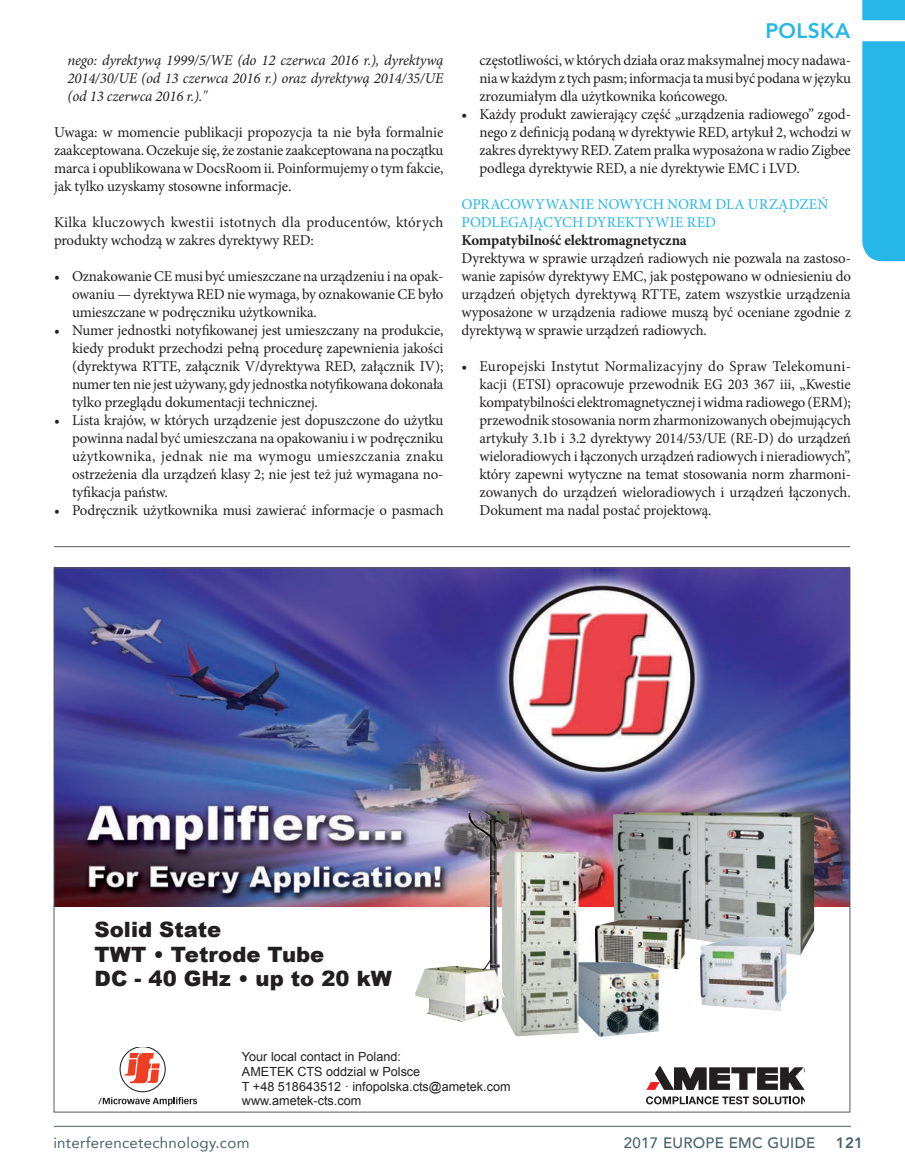
<style>
.page{position:relative;width:905px;height:1175px;background:#fff}
.page>*{position:absolute;margin:0;border:0;box-sizing:border-box;transform-origin:0 0}
.t1{font:900 21.15px/24.3px "Arial";color:#231f20}
.t2{font:800 21px "Avenir";letter-spacing:.02em;color:#26b6e7}
.Body_text{font:15px/18px "Minion Pro";letter-spacing:-.01em;color:#231f20;text-align:justify}
.Body_text-2{font:italic 15px/18px "Minion Pro";letter-spacing:-.01em;color:#231f20;text-align:justify}
.Section_head{font:15px/18px "Minion Pro";letter-spacing:.01em;color:#26b6e7}
.Body_text-3{font:700 15px "Minion Pro";letter-spacing:-.01em;color:#231f20}
.t3{font:15px "Avenir";letter-spacing:.02em;color:#46616e}
.t4{font:500 15px "Avenir";letter-spacing:.02em;color:#46616e}
.t5{font:800 15px "Avenir";color:#46616e}
.t6{font:12.6px/14.7px "Arial";color:#231f20}
</style>
<div class="page">
<svg style="left:862px;top:0;width:42px;height:261px;background:#3cbde9"></svg>
<hr style="left:54px;top:1125px;width:796px;height:1px;background:#46616e">
<img style="left:56px;top:569px;width:792px;height:337px">
<img style="left:613px;top:812px;width:201px;height:143px">
<img style="left:700px;top:937px;width:86px;height:73px">
<img style="left:594px;top:919px;width:90px;height:50px">
<img style="left:578px;top:962px;width:80px;height:74px">
<img style="left:508px;top:852px;width:70px;height:184px">
<img style="left:415px;top:811px;width:93px;height:211px">
<svg style="left:98px;top:1047px;width:99px;height:58px"></svg>
<svg style="left:646px;top:1096px;width:158px;height:8px"></svg>
<svg style="left:646px;top:1066px;width:159px;height:24px"></svg>
<hr style="left:54px;top:546px;width:796px;height:1px;background:#57585a">
<p class="Body_text-2" style="left:68px;top:51px;width:377px">nego: dyrektywą 1999/5/WE (do 12 czerwca 2016 r.), dyrektywą 2014/30/UE (od 13 czerwca 2016 r.) oraz dyrektywą 2014/35/UE (od 13 czerwca 2016 r.)."</p>
<p class="Body_text" style="left:54px;top:123px;width:391px">Uwaga: w momencie publikacji propozycja ta nie była formalnie zaakceptowana. Oczekuje się, że zostanie zaakceptowana na początku marca i opublikowana w DocsRoom ii. Poinformujemy o tym fakcie, jak tylko uzyskamy stosowne informacje.</p>
<p class="Body_text" style="left:54px;top:213px;width:391px">Kilka kluczowych kwestii istotnych dla producentów, których produkty wchodzą w zakres dyrektywy RED:</p>
<p class="Body_text" style="left:72px;top:267px;width:373px;text-indent:-18px">• Oznakowanie CE musi być umieszczane na urządzeniu i na opak&shy;owaniu — dyrektywa RED nie wymaga, by oznakowanie CE było umieszczane w podręczniku użytkownika.</p>
<p class="Body_text" style="left:72px;top:321px;width:373px;text-indent:-18px">• Numer jednostki notyfikowanej jest umieszczany na produkcie, kiedy produkt przechodzi pełną procedurę zapewnienia jakości (dyrektywa RTTE, załącznik V/dyrektywa RED, załącznik IV); numer ten nie jest używany, gdy jednostka notyfikowana dokonała tylko przeglądu dokumentacji technicznej.</p>
<p class="Body_text" style="left:72px;top:411px;width:373px;text-indent:-18px">• Lista krajów, w których urządzenie jest dopuszczone do użytku powinna nadal być umieszczana na opakowaniu i w podręczniku użytkownika, jednak nie ma wymogu umieszczania znaku ostrzeżenia dla urządzeń klasy 2; nie jest też już wymagana no&shy;tyfikacja państw.</p>
<p class="Body_text" style="left:54px;top:501px;width:391px">• Podręcznik użytkownika musi zawierać informacje o pasmach</p>
<h2 class="t2" style="left:765px;top:15px;width:86px">POLSKA</h2>
<p class="Body_text" style="left:479px;top:51px;width:373px">częstotliwości, w których działa oraz maksymalnej mocy nadawa&shy;nia w każdym z tych pasm; informacja ta musi być podana w języku zrozumiałym dla użytkownika końcowego.</p>
<p class="Body_text" style="left:479px;top:105px;width:373px;text-indent:-18px">• Każdy produkt zawierający część „urządzenia radiowego” zgod&shy;nego z definicją podaną w dyrektywie RED, artykuł 2, wchodzi w zakres dyrektywy RED. Zatem pralka wyposażona w radio Zigbee podlega dyrektywie RED, a nie dyrektywie EMC i LVD.</p>
<p class="Section_head" style="left:461px;top:195px;width:368px">OPRACOWYWANIE NOWYCH NORM DLA URZĄDZEŃ<br>PODLEGAJĄCYCH DYREKTYWIE RED</p>
<p class="Body_text-3" style="left:461px;top:230px;width:227px">Kompatybilność elektromagnetyczna</p>
<p class="Body_text" style="left:461px;top:249px;width:391px">Dyrektywa w sprawie urządzeń radiowych nie pozwala na zastoso&shy;wanie zapisów dyrektywy EMC, jak postępowano w odniesieniu do urządzeń objętych dyrektywą RTTE, zatem wszystkie urządzenia wyposażone w urządzenia radiowe muszą być oceniane zgodnie z dyrektywą w sprawie urządzeń radiowych.</p>
<p class="Body_text" style="left:479px;top:357px;width:373px;text-indent:-18px">• Europejski Instytut Normalizacyjny do Spraw Telekomuni&shy;kacji (ETSI) opracowuje przewodnik EG 203 367 iii, „Kwestie kompatybilności elektromagnetycznej i widma radiowego (ERM); przewodnik stosowania norm zharmonizowanych obejmujących artykuły 3.1b i 3.2 dyrektywy 2014/53/UE (RE-D) do urządzeń wieloradiowych i łączonych urządzeń radiowych i nieradiowych”, który zapewni wytyczne na temat stosowania norm zharmoni&shy;zowanych do urządzeń wieloradiowych i urządzeń łączonych.<br>Dokument ma nadal postać projektową.</p>
<p class="t1" style="left:95px;top:917px;width:299px">Solid State<br>TWT • Tetrode Tube<br>DC - 40 GHz • up to 20 kW</p>
<p class="t6" style="left:242px;top:1049px;width:270px">Your local contact in Poland:<br>AMETEK CTS oddzial w Polsce<br>T +48 518643512 · infopolska.cts@ametek.com www.ametek-cts.com</p>
<p class="t3" style="left:53px;top:1130px;width:197px">interferencetechnology.com</p>
<p class="t4" style="left:624px;top:1129px;width:193px">2017 EUROPE EMC GUIDE</p>
<p class="t5" style="left:836px;top:1131px;width:29px">121</p>
</div>
